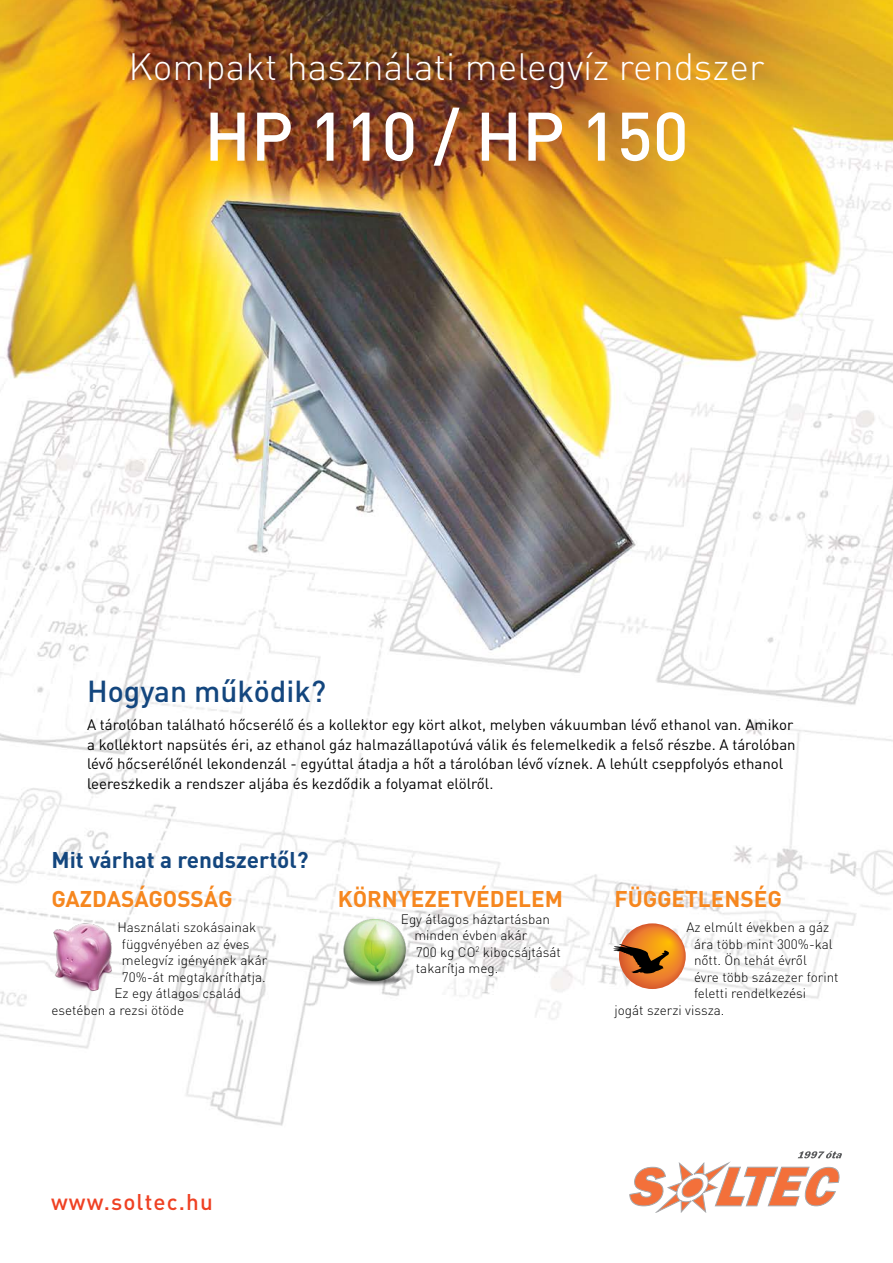
<style>
.page{position:relative;width:893px;height:1263px;background:#fff}
.page>*{position:absolute;margin:0;border:0;box-sizing:border-box;transform-origin:0 0}
.t1{font:500 67.5px "DIN Pro";color:#fff}
.t2{font:300 37.5px "DIN Pro";color:#fff}
.t3{font:500 30px "DIN Pro";color:#13467e}
.t4{font:700 22.5px "DIN Pro";color:#f6871f}
.t5{font:700 22.5px "DIN Pro";color:#13467e}
.t6{font:500 22.5px "DIN Pro";letter-spacing:.05em;color:#ef4123}
.t7{font:15px/19.5px "DIN Pro";color:#000}
.t8{font:300 13.5px/16.5px "DIN Pro";color:#000}
</style>
<div class="page">
<img style="left:0;top:0;width:893px;height:1151px">
<svg style="left:629px;top:1151px;width:213px;height:62px"></svg>
<img style="left:45px;top:922px;width:74px;height:70px">
<img style="left:338px;top:919px;width:74px;height:68px">
<svg style="left:612px;top:923px;width:74px;height:66px"></svg>
<h2 class="t2" style="left:129px;top:41px;width:637px">Kompakt használati melegvíz rendszer</h2>
<h1 class="t1" style="left:204px;top:90px;width:486px">HP 110 / HP 150</h1>
<h3 class="t3" style="left:87px;top:671px;width:241px">Hogyan működik?</h3>
<p class="t7" style="left:87px;top:714px;width:710px">A tárolóban található hőcserélő és a kollektor egy kört alkot, melyben vákuumban lévő ethanol van. Amikor a kollektort napsütés éri, az ethanol gáz halmazállapotúvá válik és felemelkedik a felső részbe. A tárolóban lévő hőcserélőnél lekondenzál - egyúttal átadja a hőt a tárolóban lévő víznek. A lehúlt cseppfolyós ethanol leereszkedik a rendszer aljába és kezdődik a folyamat elölről.</p>
<h3 class="t5" style="left:51px;top:844px;width:259px">Mit várhat a rendszertől?</h3>
<h3 class="t4" style="left:51px;top:884px;width:182px">GAZDASÁGOSSÁG</h3>
<p class="t8" style="left:117px;top:918px;width:140px">Használati szokásainak</p>
<p class="t8" style="left:122px;top:935px;width:129px">függvényében az éves</p>
<p class="t8" style="left:122px;top:951px;width:147px">melegvíz igényének akár</p>
<p class="t8" style="left:122px;top:968px;width:145px">70%-át megtakaríthatja.</p>
<p class="t8" style="left:114px;top:984px;width:128px">Ez egy átlagos család</p>
<p class="t8" style="left:51px;top:1001px;width:134px">esetében a rezsi ötöde</p>
<h3 class="t4" style="left:338px;top:884px;width:227px">KÖRNYEZETVÉDELEM</h3>
<p class="t8" style="left:414px;top:910px;width:148px;text-indent:-14px">Egy átlagos háztartásban minden évben akár<br>700 kg CO<sup>2</sup> kibocsájtását takarítja meg.</p>
<h3 class="t4" style="left:614px;top:884px;width:169px">FÜGGETLENSÉG</h3>
<p class="t8" style="left:686px;top:918px;width:144px">Az elmúlt években a gáz</p>
<p class="t8" style="left:694px;top:935px;width:140px">ára több mint 300%-kal</p>
<p class="t8" style="left:694px;top:951px;width:114px">nőtt. Ön tehát évről</p>
<p class="t8" style="left:694px;top:968px;width:146px">évre több százezer forint</p>
<p class="t8" style="left:694px;top:984px;width:114px">feletti rendelkezési</p>
<p class="t8" style="left:614px;top:1001px;width:111px">jogát szerzi vissza.</p>
<h3 class="t6" style="left:51px;top:1186px;width:163px">www.soltec.hu</h3>
</div>
